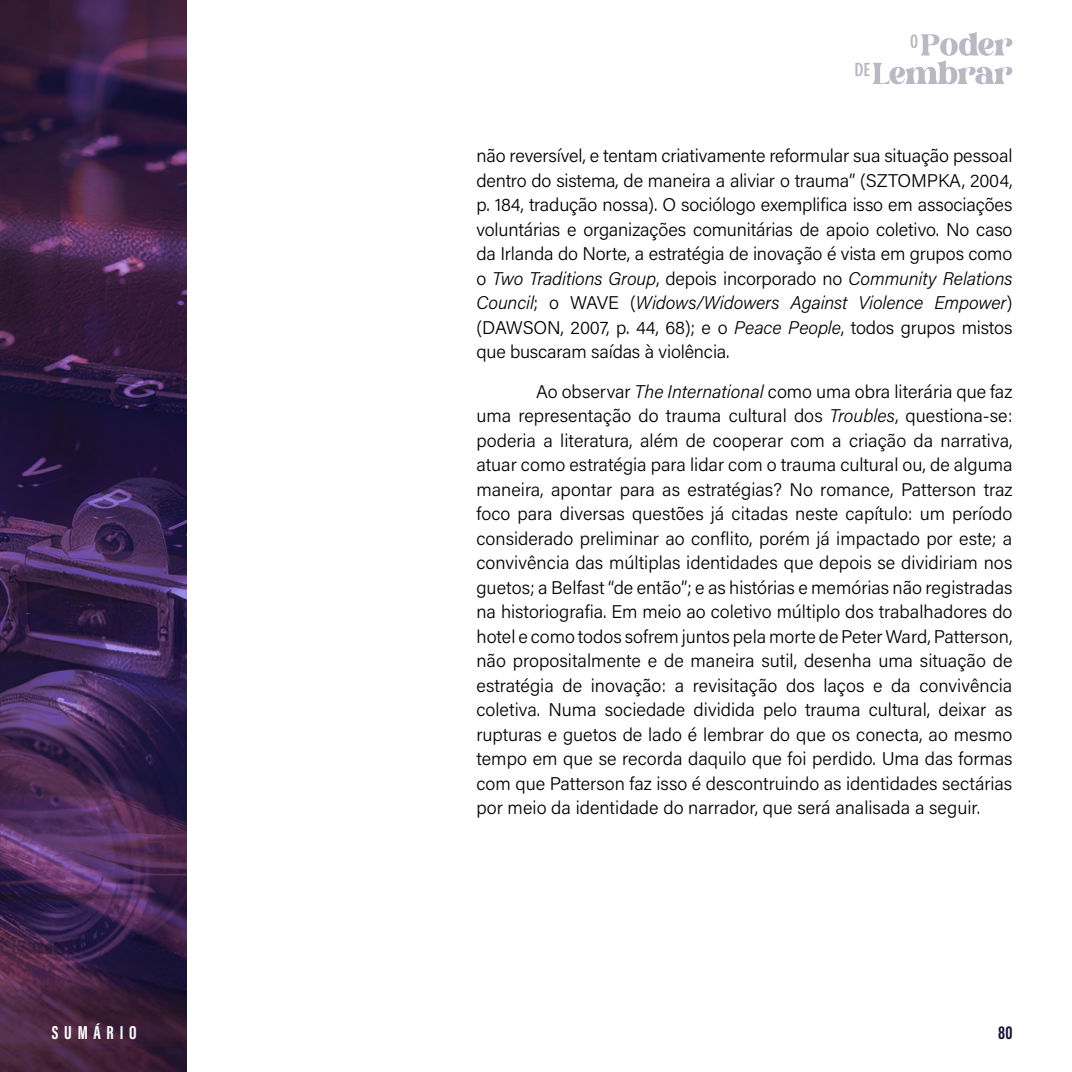
<style>
.page{position:relative;width:1072px;height:1072px;background:#fff}
.page>*{position:absolute;margin:0;border:0;box-sizing:border-box;transform-origin:0 0}
.t1{font:700 19.25px "Acumin Pro Extra Cond";letter-spacing:.3em;color:#fff}
.t2{font:700 19.25px "Acumin Pro Extra Cond";color:#181137}
.t3{font:300 18.38px/24.5px "Acumin Pro";letter-spacing:-.005em;color:#000;text-align:justify}
.s1{font-style:italic}
</style>
<div class="page">
<img style="left:0;top:0;width:186px;height:1071px">
<svg style="left:855px;top:32px;width:157px;height:52px"></svg>
<p class="t3" style="left:476px;top:143px;width:537px">não reversível, e tentam criativamente reformular sua situação pessoal dentro do sistema, de maneira a aliviar o trauma” (SZTOMPKA, 2004, p. 184, tradução nossa). O sociólogo exemplifica isso em associações voluntárias e organizações comunitárias de apoio coletivo. No caso da Irlanda do Norte, a estratégia de inovação é vista em grupos como o <span class="s1">Two Traditions Group</span>, depois incorporado no <span class="s1">Community Relations Council</span>; o WAVE (<span class="s1">Widows/Widowers Against Violence Empower</span>) (DAWSON, 2007, p. 44, 68); e o <span class="s1">Peace People</span>, todos grupos mistos que buscaram saídas à violência.</p>
<p class="t3" style="left:476px;top:378px;width:537px;text-indent:60px">Ao observar <span class="s1">The International</span> como uma obra literária que faz uma representação do trauma cultural dos <span class="s1">Troubles</span>, questiona-se: poderia a literatura, além de cooperar com a criação da narrativa, atuar como estratégia para lidar com o trauma cultural ou, de alguma maneira, apontar para as estratégias? No romance, Patterson traz foco para diversas questões já citadas neste capítulo: um período considerado preliminar ao conflito, porém já impactado por este; a convivência das múltiplas identidades que depois se dividiriam nos guetos; a Belfast “de então”; e as histórias e memórias não registradas na historiografia. Em meio ao coletivo múltiplo dos trabalhadores do hotel e como todos sofrem juntos pela morte de Peter Ward, Patterson, não propositalmente e de maneira sutil, desenha uma situação de estratégia de inovação: a revisitação dos laços e da convivência coletiva. Numa sociedade dividida pelo trauma cultural, deixar as rupturas e guetos de lado é lembrar do que os conecta, ao mesmo tempo em que se recorda daquilo que foi perdido. Uma das formas com que Patterson faz isso é descontruindo as identidades sectárias por meio da identidade do narrador, que será analisada a seguir.</p>
<p class="t1" style="left:52px;top:1020px;width:86px">SUMÁRIO</p>
<p class="t2" style="left:998px;top:1020px;width:16px">80</p>
</div>
